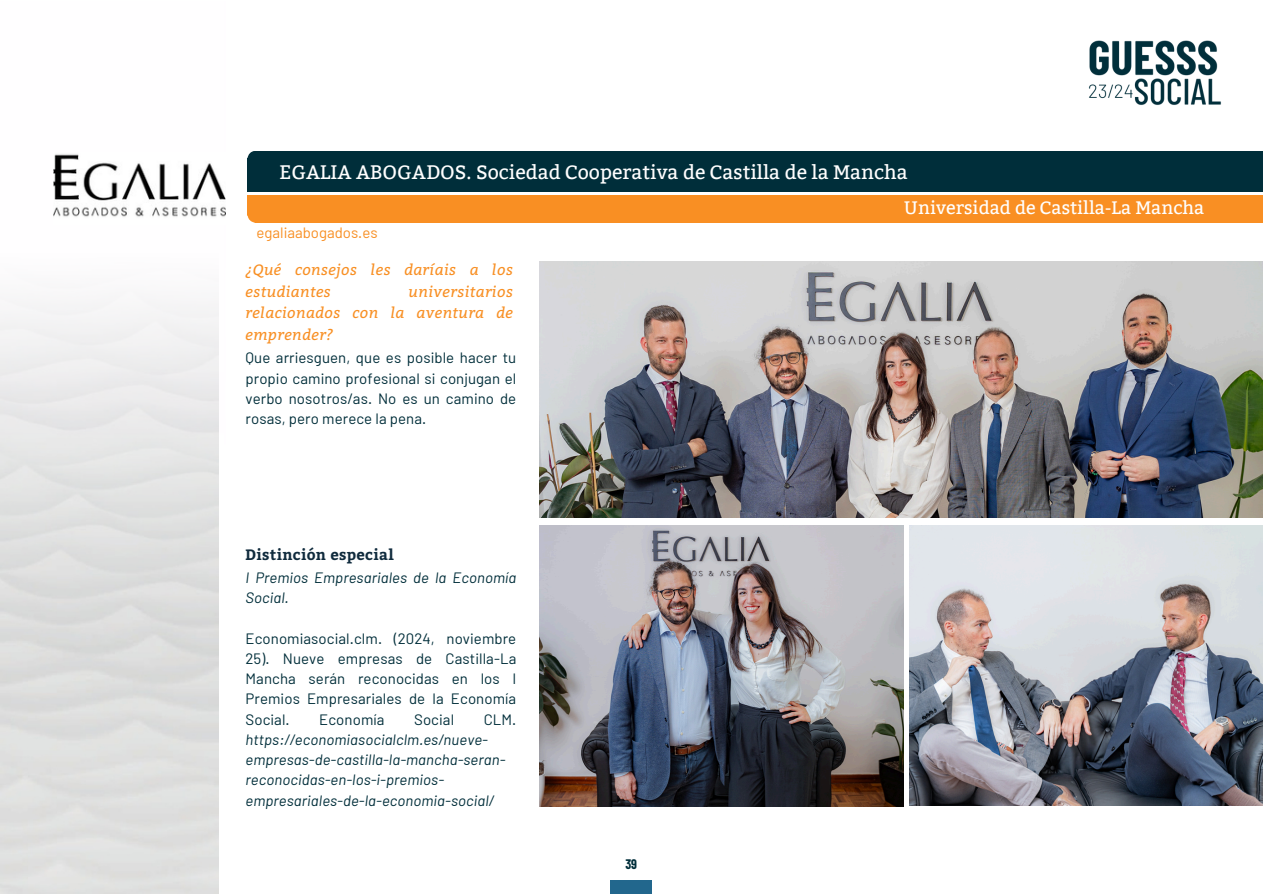
<style>
.page{position:relative;width:1263px;height:894px;background:#fff}
.page>*{position:absolute;margin:0;border:0;box-sizing:border-box;transform-origin:0 0}
.t1{font:19.5px "Bitter";color:#fff}
.t2{font:18px "Bitter";color:#fff}
.t3{font:15px/20.2px "Barlow";letter-spacing:.005em;color:#002e3a;text-align:justify}
.t4{font:italic 15px/20.2px "Barlow";letter-spacing:.005em;color:#002e3a}
.t5{font:italic 15px/21.3px "Bitter";letter-spacing:.025em;color:#f88f23}
.t6{font:700 15px "Bitter";letter-spacing:.025em;color:#102b3d}
.t7{font:15px "Barlow";color:#f88f23}
.t8{font:700 13.5px "Barlow Condensed";color:#002e3a}
.s1{font-style:normal}
</style>
<div class="page">
<div style="left:611px;top:880px;width:41px;height:13px;background:#22678d"></div>
<img style="left:1088px;top:40px;width:133px;height:65px">
<div style="left:248px;top:151px;width:1015px;height:42px;background:#002e3a"></div>
<div style="left:248px;top:193px;width:1015px;height:29px;background:#f98f23"></div>
<hr style="left:248px;top:193px;width:1015px;height:1px;background:#fff">
<svg style="left:247px;top:151px;width:7px;height:7px"></svg>
<svg style="left:247px;top:216px;width:7px;height:7px"></svg>
<img style="left:53px;top:153px;width:172px;height:65px">
<img style="left:540px;top:261px;width:723px;height:256px">
<img style="left:910px;top:525px;width:353px;height:280px">
<img style="left:540px;top:525px;width:363px;height:280px">
<p class="t1" style="left:279px;top:160px;width:630px">EGALIA ABOGADOS. Sociedad Cooperativa de Castilla de la Mancha</p>
<p class="t7" style="left:257px;top:223px;width:123px">egaliaabogados.es</p>
<p class="t5" style="left:246px;top:258px;width:269px">¿Qué consejos les daríais a los estudiantes</p>
<p class="t5" style="left:246px;top:280px;width:269px;text-align:justify;text-indent:163px">universitarios relacionados con la aventura de emprender?</p>
<p class="t3" style="left:246px;top:347px;width:272px">Que arriesguen, que es posible hacer tu propio camino profesional si conjugan el verbo nosotros/as. No es un camino de rosas, pero merece la pena.</p>
<p class="t6" style="left:245px;top:543px;width:150px">Distinción especial</p>
<h1 class="t4" style="left:246px;top:566px;width:272px">I Premios Empresariales de la Economía<br>Social.</h1>
<h1 class="t3" style="left:246px;top:627px;width:272px">Economiasocial.clm. (2024, noviembre 25). Nueve empresas de Castilla-La Mancha serán reconocidas en los I Premios Empresariales de la Economía Social.</h1>
<h1 class="t3" style="left:319px;top:708px;width:67px">Economía</h1>
<h1 class="t3" style="left:414px;top:708px;width:42px">Social</h1>
<h1 class="t4" style="left:246px;top:708px;width:272px;text-indent:238px"><span class="s1">CLM. </span>https://economiasocialclm.es/nueve&shy;empresas-de-castilla-la-mancha-seran&shy;reconocidas-en-los-i-premios&shy;empresariales-de-la-economia-social/</h1>
<p class="t8" style="left:625px;top:855px;width:13px">39</p>
<p class="t2" style="left:904px;top:197px;width:302px">Universidad de Castilla-La Mancha</p>
</div>
